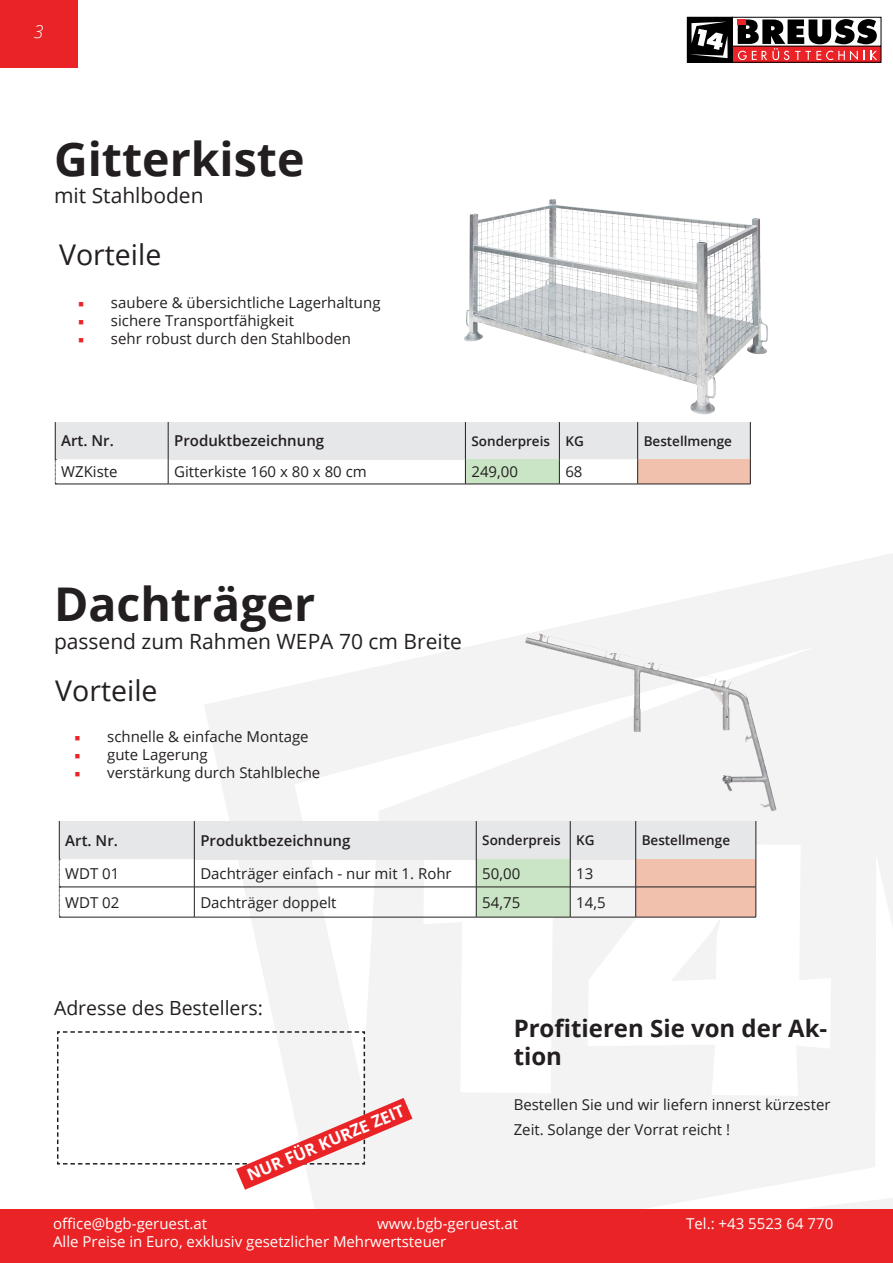
<style>
.page{position:relative;width:893px;height:1263px;background:#fff}
.page>*{position:absolute;margin:0;border:0;box-sizing:border-box;transform-origin:0 0}
.t1{font:700 46.5px "Open Sans";color:#231f20}
.t2{font:28.5px "Open Sans";color:#231f20}
.t3{font:700 24px/28.8px "Open Sans";color:#231f20}
.t4{font:21px "Open Sans";color:#231f20}
.t5{font:19.5px "Open Sans";color:#231f20}
.t6{font:italic 300 18px "Open Sans";color:#fff}
.t7{font:700 16.5px "Open Sans";color:#fff}
.t8{font:15px/25.2px "Open Sans";color:#231f20}
.t9{font:15px "Open Sans";color:#fff}
.t10{font:600 15px "Open Sans";color:#231f20}
.t11{font:600 13.5px "Open Sans";color:#231f20}
.s1{font-family:"Minion Pro";color:#ea2426}
</style>
<div class="page">
<div style="left:0;top:0;width:77px;height:68px;background:#ea2426"></div>
<svg style="left:687px;top:17px;width:194px;height:46px"></svg>
<svg style="left:204px;top:553px;width:689px;height:656px"></svg>
<div style="left:0;top:1209px;width:893px;height:54px;background:#ea2426"></div>
<svg style="left:55px;top:422px;width:696px;height:62px"></svg>
<hr style="left:55px;top:484px;width:113px;height:1px;background:#231f20">
<hr style="left:168px;top:484px;width:297px;height:1px;background:#231f20">
<hr style="left:465px;top:484px;width:94px;height:1px;background:#231f20">
<hr style="left:559px;top:484px;width:79px;height:1px;background:#231f20">
<hr style="left:638px;top:484px;width:112px;height:1px;background:#231f20">
<hr style="left:55px;top:422px;width:1px;height:37px;background:#231f20">
<hr style="left:168px;top:422px;width:1px;height:37px;background:#231f20">
<hr style="left:465px;top:422px;width:1px;height:37px;background:#231f20">
<hr style="left:559px;top:422px;width:1px;height:37px;background:#231f20">
<hr style="left:637px;top:422px;width:1px;height:37px;background:#231f20">
<hr style="left:750px;top:422px;width:1px;height:37px;background:#231f20">
<img style="left:464px;top:199px;width:304px;height:216px">
<div style="left:570px;top:821px;width:66px;height:38px;background:#e6e7e9"></div>
<div style="left:636px;top:821px;width:120px;height:38px;background:#e6e7e9"></div>
<svg style="left:57px;top:821px;width:514px;height:369px"></svg>
<div style="left:635px;top:859px;width:122px;height:58px;background:#f1c1ae"></div>
<hr style="left:59px;top:887px;width:135px;height:1px;background:#231f20">
<hr style="left:194px;top:887px;width:282px;height:1px;background:#231f20">
<hr style="left:194px;top:887px;width:1px;height:30px;background:#231f20">
<hr style="left:476px;top:887px;width:94px;height:1px;background:#231f20">
<hr style="left:476px;top:887px;width:1px;height:30px;background:#231f20">
<hr style="left:570px;top:887px;width:66px;height:1px;background:#231f20">
<hr style="left:570px;top:887px;width:1px;height:30px;background:#231f20">
<hr style="left:636px;top:887px;width:120px;height:1px;background:#231f20">
<hr style="left:635px;top:887px;width:1px;height:30px;background:#231f20">
<hr style="left:756px;top:887px;width:1px;height:30px;background:#231f20">
<hr style="left:59px;top:917px;width:135px;height:1px;background:#231f20">
<hr style="left:194px;top:917px;width:282px;height:1px;background:#231f20">
<hr style="left:476px;top:917px;width:94px;height:1px;background:#231f20">
<hr style="left:570px;top:917px;width:66px;height:1px;background:#231f20">
<hr style="left:636px;top:917px;width:120px;height:1px;background:#231f20">
<hr style="left:59px;top:821px;width:1px;height:38px;background:#231f20">
<hr style="left:194px;top:821px;width:1px;height:38px;background:#231f20">
<hr style="left:476px;top:821px;width:1px;height:38px;background:#231f20">
<hr style="left:570px;top:821px;width:1px;height:38px;background:#231f20">
<hr style="left:635px;top:821px;width:1px;height:38px;background:#231f20">
<hr style="left:756px;top:821px;width:1px;height:38px;background:#231f20">
<img style="left:525px;top:635px;width:244px;height:168px">
<p class="t6" style="left:34px;top:19px;width:11px">3</p>
<p class="t1" style="left:54px;top:126px;width:252px">Gitterkiste</p>
<p class="t4" style="left:54px;top:181px;width:151px">mit Stahlboden</p>
<p class="t2" style="left:59px;top:235px;width:104px">Vorteile</p>
<p class="t8" style="left:78px;top:289px;width:304px"><span class="s1">■</span> saubere &amp; übersichtliche Lagerhaltung</p>
<p class="t8" style="left:78px;top:307px;width:217px"><span class="s1">■</span> sichere Transportfähigkeit</p>
<p class="t8" style="left:78px;top:325px;width:274px"><span class="s1">■</span> sehr robust durch den Stahlboden</p>
<p class="t10" style="left:61px;top:431px;width:54px">Art. Nr.</p>
<p class="t10" style="left:174px;top:431px;width:152px">Produktbezeichnung</p>
<p class="t11" style="left:471px;top:432px;width:80px">Sonderpreis</p>
<p class="t11" style="left:565px;top:432px;width:20px">KG</p>
<p class="t11" style="left:644px;top:432px;width:90px">Bestellmenge</p>
<p class="t8" style="left:61px;top:459px;width:58px">WZKiste</p>
<p class="t8" style="left:174px;top:459px;width:194px">Gitterkiste 160 x 80 x 80 cm</p>
<p class="t8" style="left:471px;top:459px;width:48px">249,00</p>
<p class="t8" style="left:565px;top:459px;width:19px">68</p>
<p class="t1" style="left:54px;top:571px;width:263px">Dachträger</p>
<p class="t4" style="left:54px;top:626px;width:409px">passend zum Rahmen WEPA 70 cm Breite</p>
<p class="t2" style="left:55px;top:672px;width:104px">Vorteile</p>
<p class="t8" style="left:74px;top:723px;width:236px"><span class="s1">■</span> schnelle &amp; einfache Montage</p>
<p class="t8" style="left:74px;top:741px;width:135px"><span class="s1">■</span> gute Lagerung</p>
<p class="t8" style="left:74px;top:759px;width:247px"><span class="s1">■</span> verstärkung durch Stahlbleche</p>
<p class="t10" style="left:65px;top:830px;width:54px">Art. Nr.</p>
<p class="t10" style="left:200px;top:830px;width:152px">Produktbezeichnung</p>
<p class="t11" style="left:482px;top:831px;width:80px">Sonderpreis</p>
<p class="t11" style="left:576px;top:831px;width:20px">KG</p>
<p class="t11" style="left:642px;top:831px;width:90px">Bestellmenge</p>
<p class="t8" style="left:65px;top:860px;width:56px">WDT 01</p>
<p class="t8" style="left:200px;top:860px;width:253px">Dachträger einfach - nur mit 1. Rohr</p>
<p class="t8" style="left:482px;top:860px;width:39px">50,00</p>
<p class="t8" style="left:576px;top:860px;width:19px">13</p>
<p class="t8" style="left:65px;top:889px;width:56px">WDT 02</p>
<p class="t8" style="left:200px;top:889px;width:138px">Dachträger doppelt</p>
<p class="t8" style="left:482px;top:889px;width:39px">54,75</p>
<p class="t8" style="left:576px;top:889px;width:31px">14,5</p>
<p class="t5" style="left:54px;top:994px;width:211px">Adresse des Bestellers:</p>
<p class="t7" style="left:243px;top:1165px;width:170px;rotate:-23deg">NUR FÜR KURZE ZEIT</p>
<p class="t3" style="left:514px;top:1013px;width:315px">Profitieren Sie von der Ak&shy;tion</p>
<p class="t8" style="left:514px;top:1092px;width:318px">Bestellen Sie und wir liefern innerst kürzester<br>Zeit. Solange der Vorrat reicht !</p>
<p class="t9" style="left:53px;top:1213px;width:155px">office@bgb-geruest.at</p>
<p class="t9" style="left:377px;top:1213px;width:142px">www.bgb-geruest.at</p>
<p class="t9" style="left:686px;top:1213px;width:149px">Tel.: +43 5523 64 770</p>
<p class="t9" style="left:53px;top:1231px;width:395px">Alle Preise in Euro, exklusiv gesetzlicher Mehrwertsteuer</p>
</div>
